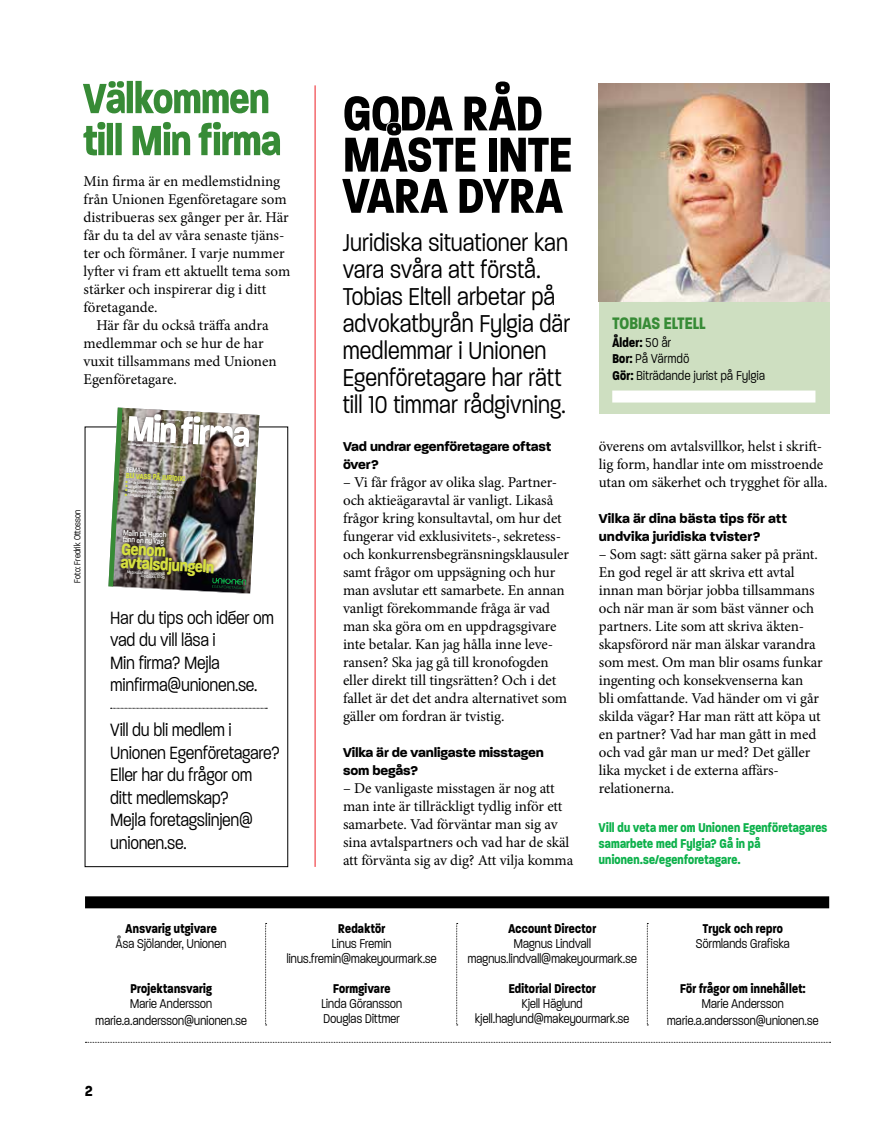
<style>
.page{position:relative;width:893px;height:1127px;background:#fff}
.page>*{position:absolute;margin:0;border:0;box-sizing:border-box;transform-origin:0 0}
.t1{font:700 66px "Paralucent Condensed";letter-spacing:-.015em;color:#000}
.t2{font:700 57px/42px "Paralucent Condensed";letter-spacing:-.02em;color:#378b36}
.t3{font:700 48px "Paralucent Condensed";color:#fff}
.t4{font:300 33px/27px "Paralucent Condensed";letter-spacing:.005em;color:#000}
.t5{font:300 24px/22.5px "Paralucent Condensed";color:#000}
.t6{font:700 22.8px "Paralucent Condensed";color:#d6e040}
.t7{font:700 22.5px "Paralucent Condensed";letter-spacing:-.01em;color:#378b36}
.t8{font:700 19.65px "Paralucent Condensed";color:#000;scale:1.07 1}
.t9{font:300 17.25px/16.5px "Paralucent Condensed";color:#000;text-align:center}
.t10{font:700 17.25px "Paralucent Condensed";letter-spacing:.005em;color:#000}
.t11{font:700 17.25px/16.2px "Paralucent Condensed";color:#0db14b}
.t12{font:15px/18px "Minion Pro";letter-spacing:-.005em;color:#000}
.t13{font:700 13.8px/18px "Paralucent";letter-spacing:-.01em;color:#000}
.t14{font:300 12px "Paralucent Condensed";color:#000}
.t15{font:10.05px "Paralucent Condensed";color:#fff}
.t16{font:700 10.05px "Paralucent Condensed";color:#d6e040}
.t17{font:9px "Paralucent Condensed";color:#fff}
.t18{font:5.25px "Paralucent Condensed";color:#fff}
.t19{font:700 3.45px "Paralucent Condensed";color:#fff}
.s1{font-size:4.35px;color:#d6e040}
.s2{font-weight:700}
</style>
<div class="page">
<div style="left:85px;top:896px;width:744px;height:12px;background:#000"></div>
<hr style="left:315px;top:85px;width:1px;height:782px;background:#ed1d24">
<svg style="left:85px;top:1042px;width:746px;height:1px"></svg>
<svg style="left:111px;top:708px;width:156px;height:1px"></svg>
<img style="left:108px;top:408px;width:151px;height:186px">
<svg style="left:265px;top:923px;width:2px;height:102px"></svg>
<svg style="left:456px;top:923px;width:2px;height:102px"></svg>
<svg style="left:647px;top:923px;width:1px;height:102px"></svg>
<div style="left:599px;top:302px;width:230px;height:112px;background:#cedfc1"></div>
<img style="left:599px;top:84px;width:230px;height:218px">
<div style="left:612px;top:390px;width:203px;height:12px;background:#fff"></div>
<h2 class="t2" style="left:84px;top:76px;width:200px">Välkommen till Min firma</h2>
<p class="t12" style="left:84px;top:172px;width:208px">Min firma är en medlemstidning från Unionen Egenföretagare som distribueras sex gånger per år. Här får du ta del av våra senaste tjäns&shy;ter och förmåner. I varje nummer lyfter vi fram ett aktuellt tema som stärker och inspirerar dig i ditt företagande.</p>
<p class="t12" style="left:84px;top:316px;width:195px;text-indent:13px">Här får du också träffa andra medlemmar och se hur de har vuxit tillsammans med Unionen<br>Egenföretagare.</p>
<h3 class="t3" style="left:128px;top:402px;width:126px;rotate:3deg">Min firma</h3>
<p class="t19" style="left:165px;top:418px;width:17px;rotate:3deg">FEBRUARI 2015</p>
<p class="t19" style="left:128px;top:442px;width:61px;rotate:3deg">EN MEDLEMSTIDNING FRÅN UNIONEN EGENFÖRETAGARE</p>
<p class="t14" style="left:71px;top:583px;width:75px;rotate:-90deg">Foto: Fredrik Ottosson</p>
<p class="t17" style="left:127px;top:464px;width:17px;rotate:3deg">TEMA:</p>
<p class="t16" style="left:126px;top:470px;width:61px;rotate:3deg">BLI VASS PÅ JURIDIK!</p>
<p class="t18" style="left:126px;top:479px;width:58px;rotate:3deg"><span class="s1">•</span> Goda juristråd behöver inte vara dyra</p>
<p class="t18" style="left:126px;top:483px;width:54px;rotate:3deg"><span class="s1">•</span> Att gå från anställd till eget företag</p>
<p class="t18" style="left:125px;top:487px;width:51px;rotate:3deg"><span class="s1">•</span> Digital juridisk hjälp med Avtal24</p>
<p class="t18" style="left:125px;top:492px;width:50px;rotate:3deg"><span class="s1">•</span> Försäkring skyddar dig vid tvist</p>
<p class="t15" style="left:123px;top:527px;width:45px;rotate:3deg">Malin på Hysch</p>
<p class="t15" style="left:123px;top:534px;width:43px;rotate:3deg">fann en ny väg</p>
<h3 class="t6" style="left:122px;top:536px;width:46px;rotate:3deg">Genom</h3>
<h3 class="t6" style="left:121px;top:550px;width:96px;rotate:3deg">avtalsdjungeln</h3>
<p class="t18" style="left:127px;top:569px;width:40px;rotate:3deg">MED HJÄLP AV UNIONENS</p>
<p class="t18" style="left:141px;top:573px;width:26px;rotate:3deg">JURIDISKA STÖD</p>
<h3 class="t5" style="left:111px;top:605px;width:165px">Har du tips och idéer om vad du vill läsa i<br>Min firma? Mejla minfirma@unionen.se.</h3>
<h3 class="t5" style="left:111px;top:718px;width:171px">Vill du bli medlem i<br>Unionen Egenföretagare?<br>Eller har du frågor om ditt medlemskap?<br>Mejla foretagslinjen@ unionen.se.</h3>
<h1 class="t1" style="left:343px;top:78px;width:202px">GODA RÅD</h1>
<h1 class="t1" style="left:343px;top:119px;width:231px">MÅSTE INTE</h1>
<h1 class="t1" style="left:343px;top:160px;width:222px">VARA DYRA</h1>
<h3 class="t4" style="left:343px;top:228px;width:229px">Juridiska situationer kan vara svåra att förstå.<br>Tobias Eltell arbetar på advokatbyrån Fylgia där medlemmar i Unionen<br>Egenföretagare har rätt till 10 timmar rådgivning.</h3>
<p class="t13" style="left:343px;top:437px;width:210px">Vad undrar egenföretagare oftast över?</p>
<p class="t12" style="left:343px;top:473px;width:228px">– Vi får frågor av olika slag. Partner&shy;och aktieägaravtal är vanligt. Likaså frågor kring konsultavtal, om hur det fungerar vid exklusivitets-, sekretess&shy;och konkurrensbegränsningsklausuler samt frågor om uppsägning och hur man avslutar ett samarbete. En annan vanligt förekommande fråga är vad man ska göra om en uppdragsgivare inte betalar. Kan jag hålla inne leve&shy;ransen? Ska jag gå till kronofogden eller direkt till tingsrätten? Och i det fallet är det det andra alternativet som gäller om fordran är tvistig.</p>
<p class="t13" style="left:343px;top:743px;width:202px">Vilka är de vanligaste misstagen som begås?</p>
<p class="t12" style="left:343px;top:779px;width:232px">– De vanligaste misstagen är nog att man inte är tillräckligt tydlig inför ett samarbete. Vad förväntar man sig av sina avtalspartners och vad har de skäl att förvänta sig av dig? Att vilja komma</p>
<h3 class="t7" style="left:612px;top:311px;width:95px">TOBIAS ELTELL</h3>
<p class="t9" style="left:612px;top:333px;width:154px;text-align:left"><span class="s2">Ålder:</span> 50 år<br><span class="s2">Bor:</span> På Värmdö<br><span class="s2">Gör:</span> Biträdande jurist på Fylgia</p>
<p class="t12" style="left:599px;top:438px;width:230px">överens om avtalsvillkor, helst i skrift&shy;lig form, handlar inte om misstroende utan om säkerhet och trygghet för alla.</p>
<p class="t13" style="left:599px;top:510px;width:190px">Vilka är dina bästa tips för att undvika juridiska tvister?</p>
<p class="t12" style="left:599px;top:546px;width:225px">– Som sagt: sätt gärna saker på pränt.<br>En god regel är att skriva ett avtal innan man börjar jobba tillsammans och när man är som bäst vänner och partners. Lite som att skriva äkten&shy;skapsförord när man älskar varandra som mest. Om man blir osams funkar ingenting och konsekvenserna kan<br>bli omfattande. Vad händer om vi går skilda vägar? Har man rätt att köpa ut en partner? Vad har man gått in med och vad går man ur med? Det gäller lika mycket i de externa affärs&shy;relationerna.</p>
<p class="t11" style="left:599px;top:819px;width:230px">Vill du veta mer om Unionen Egenföretagares samarbete med Fylgia? Gå in på unionen.se/egenforetagare.</p>
<p class="t10" style="left:126px;top:919px;width:93px">Ansvarig utgivare</p>
<p class="t9" style="left:116px;top:935px;width:112px">Åsa Sjölander, Unionen</p>
<p class="t10" style="left:130px;top:979px;width:83px">Projektansvarig</p>
<p class="t9" style="left:96px;top:995px;width:153px">Marie Andersson marie.a.andersson@unionen.se</p>
<h3 class="t8" style="left:85px;top:1080px;width:9px">2</h3>
<p class="t10" style="left:338px;top:919px;width:49px">Redaktör</p>
<p class="t9" style="left:287px;top:935px;width:152px;line-height:15px">Linus Fremin linus.fremin@makeyourmark.se</p>
<p class="t10" style="left:333px;top:979px;width:59px">Formgivare</p>
<p class="t9" style="left:321px;top:995px;width:82px;line-height:15px;text-align:left">Linda Göransson<br>Douglas Dittmer</p>
<p class="t10" style="left:508px;top:919px;width:89px">Account Director</p>
<p class="t9" style="left:468px;top:935px;width:171px;line-height:15px">Magnus Lindvall magnus.lindvall@makeyourmark.se</p>
<p class="t10" style="left:509px;top:979px;width:89px">Editorial Director</p>
<p class="t9" style="left:475px;top:995px;width:156px;line-height:15px">Kjell Häglund kjell.haglund@makeyourmark.se</p>
<p class="t10" style="left:703px;top:919px;width:82px">Tryck och repro</p>
<p class="t9" style="left:696px;top:935px;width:96px">Sörmlands Grafiska</p>
<p class="t10" style="left:680px;top:979px;width:127px">För frågor om innehållet:</p>
<p class="t9" style="left:667px;top:995px;width:153px">Marie Andersson marie.a.andersson@unionen.se</p>
</div>
